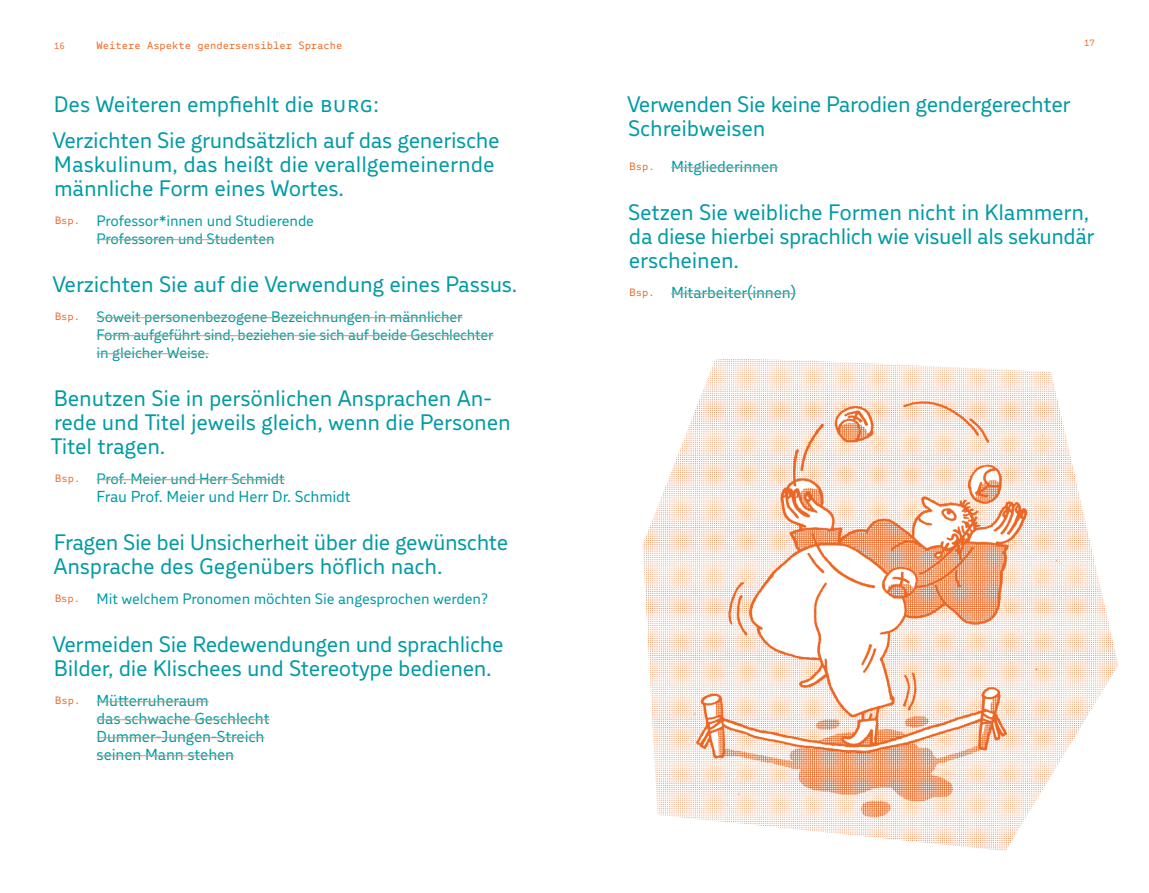
<style>
.page{position:relative;width:1149px;height:893px;background:#fff}
.page>*{position:absolute;margin:0;border:0;box-sizing:border-box;transform-origin:0 0}
.t1{font:22.2px/24px "Burg Grotesk";letter-spacing:-.015em;color:#009ba4}
.t2{font:15.75px/18px "Burg Grotesk";letter-spacing:-.01em;color:#009ba4}
.t3{font:15px/18px "Burg Grotesk";letter-spacing:-.01em;color:#009ba4;text-align:center}
.t4{font:10.5px "Burg Grotesk Mono";color:#ec6725}
.t5{font:9px "Burg Grotesk Mono";color:#ec6725}
.s1{font-family:"Burg Grotesk Mono";font-size:10.5px;color:#ec6725}
</style>
<div class="page">
<hr style="left:97px;top:239px;width:177px;height:1px;background:#f1894e">
<hr style="left:97px;top:317px;width:365px;height:1px;background:#f1894e">
<hr style="left:97px;top:335px;width:396px;height:1px;background:#f1894e">
<hr style="left:97px;top:353px;width:112px;height:1px;background:#f1894e">
<hr style="left:97px;top:479px;width:188px;height:1px;background:#f1894e">
<hr style="left:97px;top:701px;width:112px;height:1px;background:#f1894e">
<hr style="left:97px;top:719px;width:173px;height:1px;background:#f1894e">
<hr style="left:97px;top:737px;width:167px;height:1px;background:#f1894e">
<hr style="left:97px;top:755px;width:137px;height:1px;background:#f1894e">
<hr style="left:671px;top:167px;width:107px;height:1px;background:#f1894e">
<hr style="left:671px;top:293px;width:124px;height:1px;background:#f1894e">
<img style="left:642px;top:359px;width:475px;height:492px">
<p class="t5" style="left:54px;top:40px;width:12px">16</p>
<p class="t4" style="left:97px;top:39px;width:247px">Weitere Aspekte gendersensibler Sprache</p>
<p class="t5" style="left:1083px;top:38px;width:12px">17</p>
<p class="t1" style="left:52px;top:86px;width:448px;line-height:36px">Des Weiteren empfiehlt die BURG:<br>Verzichten Sie grundsätzlich auf das generische</p>
<p class="t1" style="left:54px;top:152px;width:442px">Maskulinum, das heißt die verallgemeinernde männliche Form eines Wortes.</p>
<p class="t3" style="left:55px;top:211px;width:260px"><span class="s1">Bsp.</span> Professor*innen und Studierende<br>Professoren und Studenten</p>
<p class="t1" style="left:52px;top:272px;width:466px">Verzichten Sie auf die Verwendung eines Passus.</p>
<p class="t3" style="left:97px;top:307px;width:398px;text-align:left;text-indent:-41px"><span class="s1">Bsp.</span> Soweit personenbezogene Bezeichnungen in männlicher<br>Form aufgeführt sind, beziehen sie sich auf beide Geschlechter in gleicher Weise.</p>
<p class="t1" style="left:51px;top:386px;width:461px">Benutzen Sie in persönlichen Ansprachen An&shy;rede und Titel jeweils gleich, wenn die Personen<br>Titel tragen.</p>
<p class="t3" style="left:55px;top:469px;width:231px"><span class="s1">Bsp.</span> Prof. Meier und Herr Schmidt</p>
<p class="t2" style="left:97px;top:487px;width:256px">Frau Prof. Meier und Herr Dr. Schmidt</p>
<p class="t1" style="left:53px;top:530px;width:456px">Fragen Sie bei Unsicherheit über die gewünschte<br>Ansprache des Gegenübers höflich nach.</p>
<p class="t3" style="left:55px;top:589px;width:434px"><span class="s1">Bsp.</span> Mit welchem Pronomen möchten Sie angesprochen werden?</p>
<p class="t1" style="left:52px;top:632px;width:452px">Vermeiden Sie Redewendungen und sprachliche<br>Bilder, die Klischees und Stereotype bedienen.</p>
<p class="t2" style="left:97px;top:691px;width:175px;text-indent:-41px"><span class="s1">Bsp.</span> Mütterruheraum<br>das schwache Geschlecht<br>Dummer-Jungen-Streich seinen Mann stehen</p>
<p class="t1" style="left:626px;top:92px;width:445px">Verwenden Sie keine Parodien gendergerechter<br>Schreibweisen</p>
<p class="t2" style="left:629px;top:157px;width:150px"><span class="s1">Bsp.</span> Mitgliederinnen</p>
<p class="t1" style="left:628px;top:200px;width:468px">Setzen Sie weibliche Formen nicht in Klammern, da diese hierbei sprachlich wie visuell als sekundär erscheinen.</p>
<p class="t2" style="left:629px;top:283px;width:168px"><span class="s1">Bsp.</span> Mitarbeiter(innen)</p>
</div>
